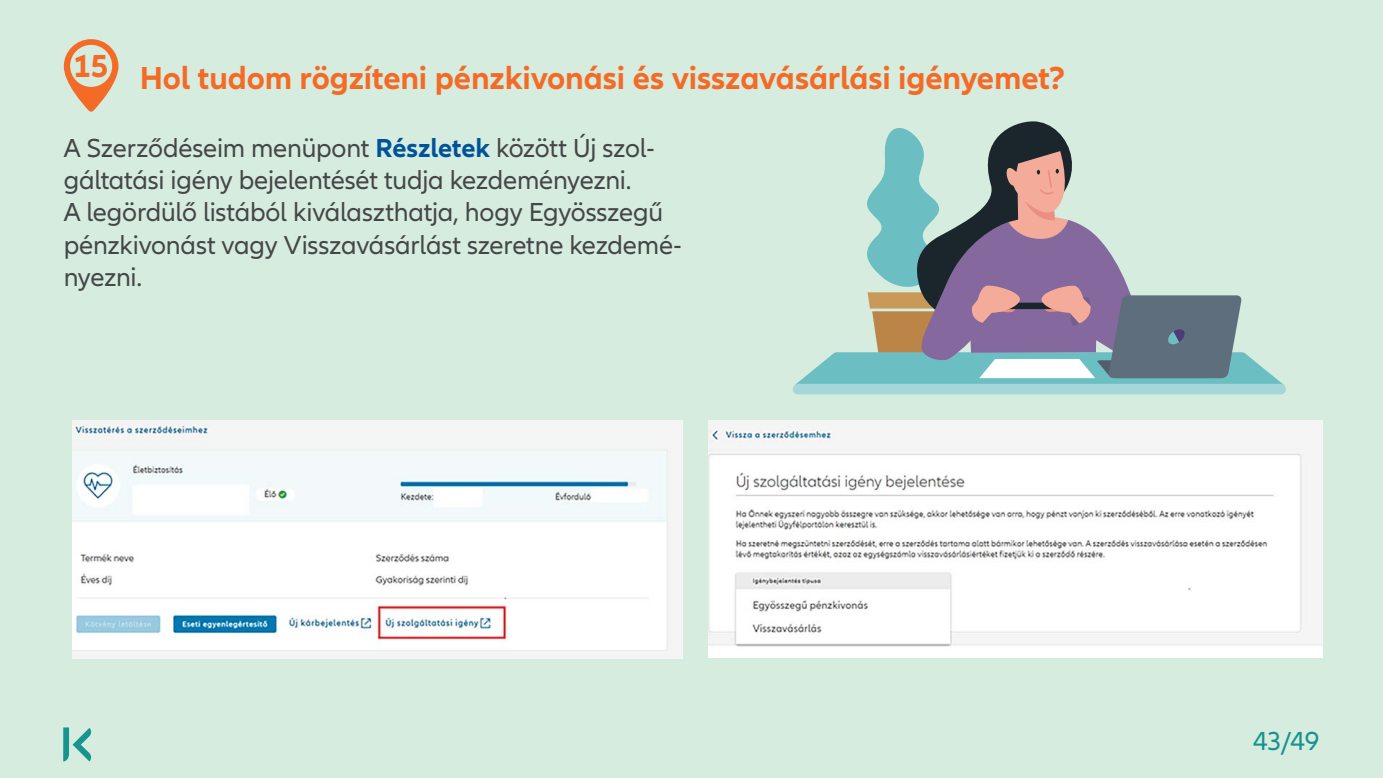
<style>
.page{position:relative;width:1383px;height:778px;background:#fff}
.page>*{position:absolute;margin:0;border:0;box-sizing:border-box;transform-origin:0 0}
.t1{font:700 33px "Allianz Neo";letter-spacing:-.005em;color:#f36b26}
.t2{font:27px/32.4px "Allianz Neo";letter-spacing:-.01em;color:#454647}
.t3{font:27px "Allianz Neo";color:#17948e}
.s1{font-weight:700;color:#015399}
</style>
<div class="page">
<div style="left:0;top:0;width:1382px;height:778px;background:#d6ecde"></div>
<svg style="left:63px;top:727px;width:29px;height:34px"></svg>
<svg style="left:64px;top:39px;width:54px;height:73px"></svg>
<img style="left:72px;top:421px;width:610px;height:238px">
<img style="left:708px;top:421px;width:614px;height:236px">
<div style="left:792px;top:384px;width:493px;height:10px;background:#a6d6d9;border-radius:5px"></div>
<svg style="left:796px;top:121px;width:487px;height:264px"></svg>
<p class="t1" style="left:73px;top:47px;width:37px">15</p>
<p class="t1" style="left:140px;top:59px;width:927px">Hol tudom rögzíteni pénzkivonási és visszavásárlási igényemet?</p>
<p class="t2" style="left:64px;top:132px;width:619px">A Szerződéseim menüpont <span class="s1">Részletek</span> között Új szol&shy;gáltatási igény bejelentését tudja kezdeményezni.<br>A legördülő listából kiválaszthatja, hogy Egyösszegű pénzkivonást vagy Visszavásárlást szeretne kezdemé&shy;nyezni.</p>
<p class="t3" style="left:1253px;top:725px;width:68px">43/49</p>
</div>
